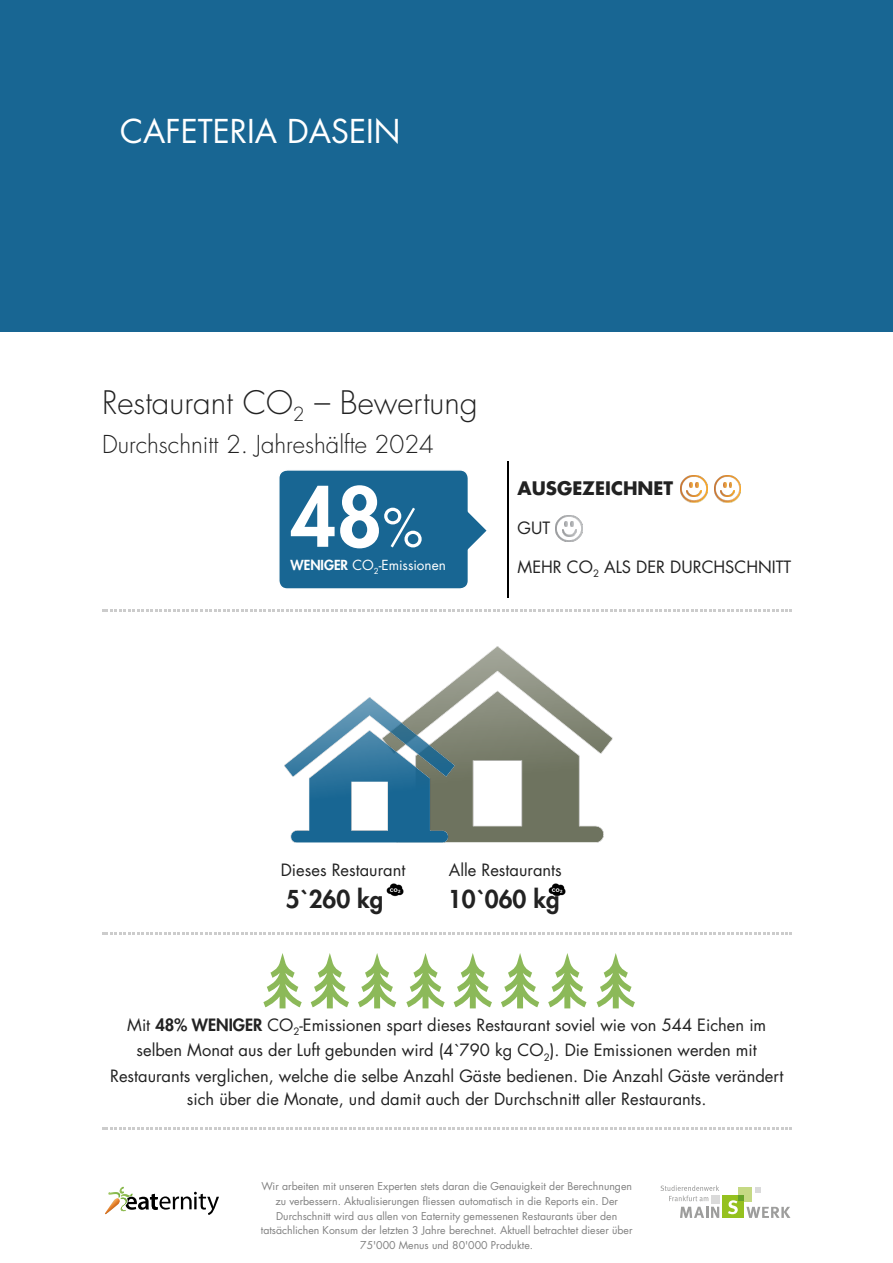
<style>
.page{position:relative;width:893px;height:1263px;background:#fff}
.page>*{position:absolute;margin:0;border:0;box-sizing:border-box;transform-origin:0 0}
.t1{font:800 79.5px "Futura LT";color:#fff}
.t2{font:31.95px "Futura LT";color:#fff}
.t3{font:300 31.5px "Futura LT";color:#222}
.t4{font:300 24px "Futura LT";color:#222}
.t5{font:800 24px "Futura LT";color:#222}
.t6{font:700 18.15px "Futura LT";color:#222}
.t7{font:16.5px/25.8px "Futura LT";color:#222;text-align:center}
.t8{font:13.5px "Futura LT";color:#fff}
.t9{font:10.5px/14.5px "Futura LT";color:#808080;text-align:center}
.s1{font-weight:400;font-size:51px}
.s2{font-weight:800}
</style>
<div class="page">
<svg style="left:102px;top:610px;width:689px;height:2px"></svg>
<svg style="left:102px;top:933px;width:689px;height:2px"></svg>
<svg style="left:102px;top:1127px;width:689px;height:2px"></svg>
<hr style="left:507px;top:461px;width:1px;height:136px;background:#000">
<img style="left:681px;top:476px;width:26px;height:26px">
<svg style="left:689px;top:482px;width:9px;height:5px"></svg>
<img style="left:687px;top:490px;width:14px;height:7px">
<img style="left:714px;top:476px;width:26px;height:26px">
<svg style="left:715px;top:476px;width:25px;height:25px"></svg>
<svg style="left:723px;top:482px;width:8px;height:5px"></svg>
<img style="left:720px;top:490px;width:14px;height:7px">
<img style="left:556px;top:515px;width:26px;height:26px">
<svg style="left:556px;top:516px;width:25px;height:25px"></svg>
<svg style="left:565px;top:522px;width:8px;height:5px"></svg>
<img style="left:562px;top:530px;width:14px;height:6px">
<svg style="left:263px;top:953px;width:39px;height:55px"></svg>
<svg style="left:311px;top:953px;width:38px;height:55px"></svg>
<svg style="left:358px;top:953px;width:38px;height:55px"></svg>
<svg style="left:406px;top:953px;width:38px;height:55px"></svg>
<svg style="left:453px;top:953px;width:39px;height:55px"></svg>
<svg style="left:501px;top:953px;width:38px;height:55px"></svg>
<svg style="left:548px;top:953px;width:38px;height:55px"></svg>
<svg style="left:596px;top:953px;width:38px;height:55px"></svg>
<div style="left:0;top:0;width:892px;height:332px;background:#186693"></div>
<div style="left:278px;top:469px;width:191px;height:121px;background:#186693;border:1px solid #fff;border-radius:8px"></div>
<svg style="left:467px;top:509px;width:19px;height:43px"></svg>
<img style="left:432px;top:647px;width:180px;height:195px">
<img style="left:285px;top:698px;width:169px;height:144px">
<img style="left:386px;top:883px;width:17px;height:14px">
<img style="left:548px;top:883px;width:17px;height:14px">
<div style="left:711px;top:1195px;width:8px;height:9px;background:#dadada"></div>
<div style="left:722px;top:1195px;width:21px;height:23px;background:#95c11f"></div>
<svg style="left:680px;top:1207px;width:39px;height:11px"></svg>
<svg style="left:728px;top:1187px;width:62px;height:31px"></svg>
<svg style="left:660px;top:1185px;width:59px;height:16px"></svg>
<svg style="left:105px;top:1186px;width:114px;height:29px"></svg>
<h2 class="t2" style="left:120px;top:117px;width:282px">CAFETERIA DASEIN</h2>
<h3 class="t3" style="left:102px;top:389px;width:377px">Restaurant CO<sub>2</sub> – Bewertung</h3>
<h3 class="t4" style="left:102px;top:434px;width:333px">Durchschnitt 2. Jahreshälfte 2024</h3>
<h1 class="t1" style="left:290px;top:483px;width:134px">48<span class="s1">%</span></h1>
<p class="t8" style="left:290px;top:560px;width:157px"><span class="s2">WENIGER</span> CO<sub>2</sub>-Emissionen</p>
<p class="t6" style="left:517px;top:480px;width:157px">AUSGEZEICHNET</p>
<p class="t7" style="left:517px;top:517px;width:34px">GUT</p>
<p class="t7" style="left:517px;top:555px;width:275px">MEHR CO<sub>2</sub> ALS DER DURCHSCHNITT</p>
<p class="t7" style="left:281px;top:859px;width:126px">Dieses Restaurant</p>
<h3 class="t5" style="left:286px;top:889px;width:99px">5`260 kg</h3>
<p class="t7" style="left:449px;top:859px;width:114px">Alle Restaurants</p>
<h3 class="t5" style="left:448px;top:889px;width:113px">10`060 kg</h3>
<p class="t7" style="left:110px;top:1013px;width:674px">Mit <span class="s2">48% WENIGER</span> CO<sub>2</sub>-Emissionen spart dieses Restaurant soviel wie von 544 Eichen im selben Monat aus der Luft gebunden wird (4`790 kg CO<sub>2</sub>). Die Emissionen werden mit<br>Restaurants verglichen, welche die selbe Anzahl Gäste bedienen. Die Anzahl Gäste verändert</p>
<p class="t7" style="left:187px;top:1087px;width:521px">sich über die Monate, und damit auch der Durchschnitt aller Restaurants.</p>
<p class="t9" style="left:261px;top:1180px;width:373px">Wir arbeiten mit unseren Experten stets daran die Genauigkeit der Berechnungen zu verbessern. Aktualisierungen fliessen automatisch in die Reports ein. Der Durchschnitt wird aus allen von Eaternity gemessenen Restaurants über den tatsächlichen Konsum der letzten 3 Jahre berechnet. Aktuell betrachtet dieser über 75'000 Menus und 80'000 Produkte.</p>
</div>
